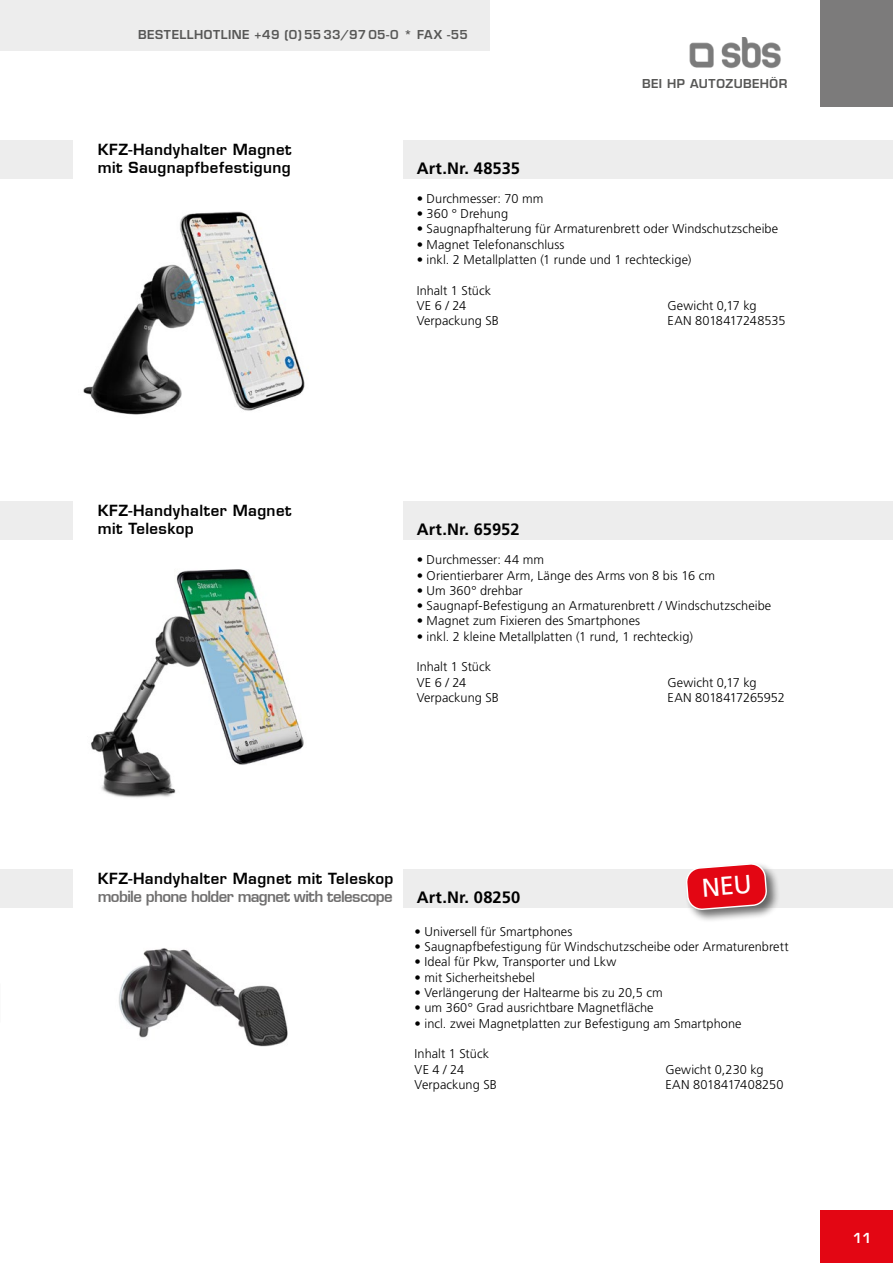
<style>
.page{position:relative;width:893px;height:1263px;background:#fff}
.page>*{position:absolute;margin:0;border:0;box-sizing:border-box;transform-origin:0 0}
.t1{font:700 16.5px "Frutiger LT Std";letter-spacing:.005em;color:#000}
.t2{font:600 15px/18px "Eurostile LT";letter-spacing:.025em;color:#000}
.t3{font:600 15px "Eurostile LT";letter-spacing:-.04em;color:#706f6f}
.t4{font:600 13.5px "Eurostile LT Std";color:#fff}
.t5{font:300 12.75px/15.3px "Frutiger LT Std";letter-spacing:.005em;color:#000}
.t6{font:600 12px "Eurostile LT Std";letter-spacing:.04em;color:#575756}
</style>
<div class="page">
<div style="left:821px;top:0;width:72px;height:106px;background:#7c7b7b"></div>
<div style="left:821px;top:1210px;width:72px;height:53px;background:#e30613"></div>
<div style="left:0;top:0;width:489px;height:51px;background:#ededed"></div>
<img style="left:689px;top:37px;width:92px;height:32px">
<div style="left:0;top:140px;width:72px;height:38px;background:#ededed"></div>
<div style="left:404px;top:140px;width:489px;height:38px;background:#ededed"></div>
<img style="left:83px;top:211px;width:222px;height:204px">
<img style="left:91px;top:569px;width:213px;height:229px">
<div style="left:0;top:501px;width:72px;height:39px;background:#ededed"></div>
<div style="left:404px;top:501px;width:489px;height:39px;background:#ededed"></div>
<img style="left:119px;top:948px;width:169px;height:99px">
<div style="left:0;top:870px;width:72px;height:38px;background:#ededed"></div>
<div style="left:404px;top:870px;width:489px;height:38px;background:#ededed"></div>
<div style="left:684px;top:861px;width:96px;height:62px;background:#000;opacity:.57"></div>
<svg style="left:686px;top:863px;width:81px;height:47px;background:#e03640"></svg>
<p class="t6" style="left:138px;top:27px;width:331px">BESTELLHOTLINE +49 (0) 55 33/97 05-0 * FAX -55</p>
<p class="t6" style="left:642px;top:76px;width:147px">BEI HP AUTOZUBEHÖR</p>
<p class="t2" style="left:98px;top:140px;width:195px">KFZ-Handyhalter Magnet mit Saugnapfbefestigung</p>
<p class="t1" style="left:417px;top:158px;width:105px">Art.Nr. 48535</p>
<p class="t5" style="left:417px;top:191px;width:128px">• Durchmesser: 70 mm</p>
<p class="t5" style="left:417px;top:206px;width:93px">• 360 ° Drehung</p>
<p class="t5" style="left:417px;top:222px;width:363px">• Saugnapfhalterung für Armaturenbrett oder Windschutzscheibe</p>
<p class="t5" style="left:417px;top:237px;width:149px">• Magnet Telefonanschluss</p>
<p class="t5" style="left:417px;top:252px;width:276px">• inkl. 2 Metallplatten (1 runde und 1 rechteckige)</p>
<p class="t5" style="left:417px;top:283px;width:76px">Inhalt 1 Stück<br>VE 6 / 24</p>
<p class="t5" style="left:668px;top:298px;width:90px">Gewicht 0,17 kg</p>
<p class="t5" style="left:417px;top:313px;width:84px">Verpackung SB</p>
<p class="t5" style="left:668px;top:313px;width:119px">EAN 8018417248535</p>
<p class="t2" style="left:98px;top:501px;width:195px">KFZ-Handyhalter Magnet mit Teleskop</p>
<p class="t1" style="left:417px;top:520px;width:104px">Art.Nr. 65952</p>
<p class="t5" style="left:417px;top:552px;width:129px">• Durchmesser: 44 mm</p>
<p class="t5" style="left:417px;top:568px;width:300px">• Orientierbarer Arm, Länge des Arms von 8 bis 16 cm</p>
<p class="t5" style="left:417px;top:583px;width:108px">• Um 360° drehbar</p>
<p class="t5" style="left:417px;top:598px;width:356px">• Saugnapf-Befestigung an Armaturenbrett / Windschutzscheibe</p>
<p class="t5" style="left:417px;top:614px;width:225px">• Magnet zum Fixieren des Smartphones</p>
<p class="t5" style="left:417px;top:629px;width:278px">• inkl. 2 kleine Metallplatten (1 rund, 1 rechteckig)</p>
<p class="t5" style="left:417px;top:659px;width:76px">Inhalt 1 Stück<br>VE 6 / 24</p>
<p class="t5" style="left:668px;top:675px;width:90px">Gewicht 0,17 kg</p>
<p class="t5" style="left:417px;top:690px;width:84px">Verpackung SB</p>
<p class="t5" style="left:668px;top:690px;width:119px">EAN 8018417265952</p>
<p class="t2" style="left:98px;top:869px;width:297px">KFZ-Handyhalter Magnet mit Teleskop</p>
<p class="t3" style="left:98px;top:887px;width:296px">mobile phone holder magnet with telescope</p>
<p class="t1" style="left:417px;top:888px;width:105px">Art.Nr. 08250</p>
<p class="t5" style="left:415px;top:924px;width:159px">• Universell für Smartphones</p>
<p class="t5" style="left:415px;top:939px;width:375px">• Saugnapfbefestigung für Windschutzscheibe oder Armaturenbrett</p>
<p class="t5" style="left:415px;top:954px;width:203px">• Ideal für Pkw, Transporter und Lkw</p>
<p class="t5" style="left:415px;top:970px;width:122px">• mit Sicherheitshebel</p>
<p class="t5" style="left:415px;top:985px;width:250px">• Verlängerung der Haltearme bis zu 20,5 cm</p>
<p class="t5" style="left:415px;top:1000px;width:241px">• um 360° Grad ausrichtbare Magnetfläche</p>
<p class="t5" style="left:415px;top:1016px;width:329px">• incl. zwei Magnetplatten zur Befestigung am Smartphone</p>
<p class="t5" style="left:415px;top:1046px;width:76px">Inhalt 1 Stück<br>VE 4 / 24</p>
<p class="t5" style="left:665px;top:1062px;width:100px">Gewicht 0,230 kg</p>
<p class="t5" style="left:415px;top:1077px;width:84px">Verpackung SB</p>
<p class="t5" style="left:665px;top:1077px;width:119px">EAN 8018417408250</p>
<p class="t4" style="left:853px;top:1230px;width:21px">11</p>
</div>
